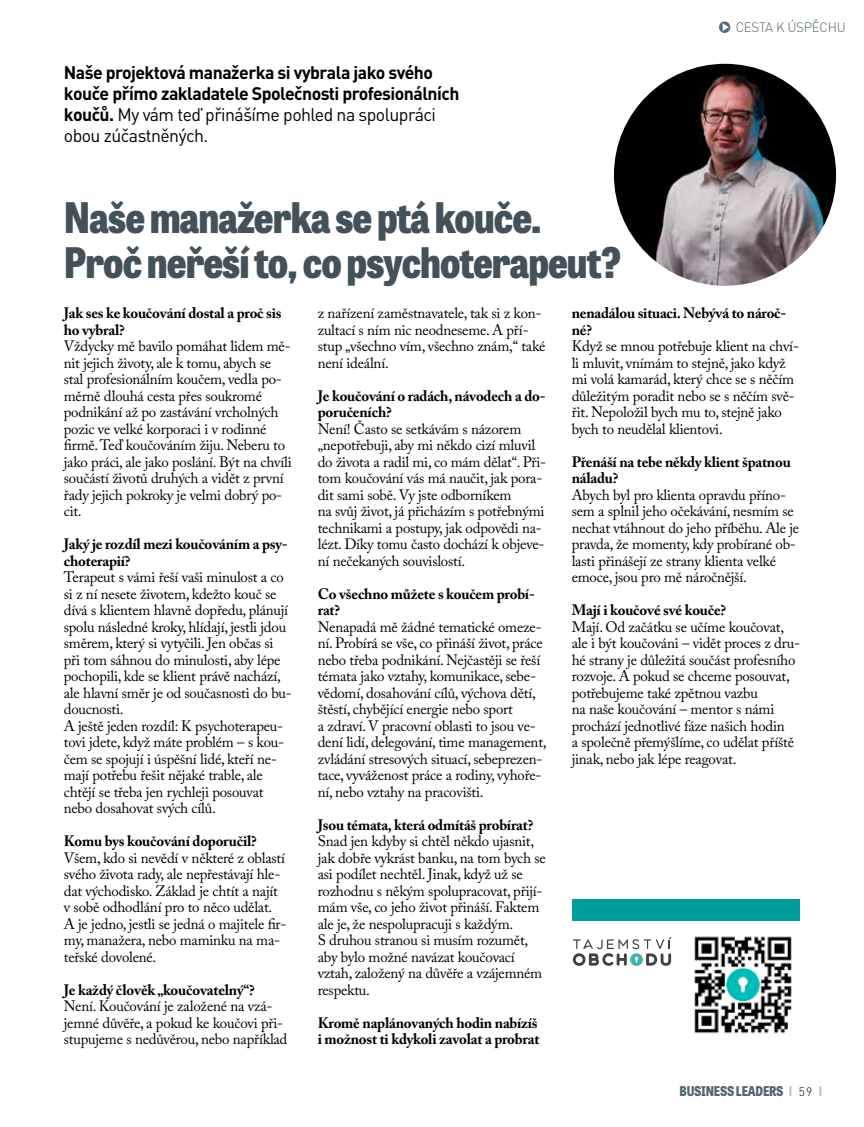
<style>
.page{position:relative;width:864px;height:1127px;background:#fff}
.page>*{position:absolute;margin:0;border:0;box-sizing:border-box;transform-origin:0 0}
.t1{font:800 semi-condensed 42px/45px "Tablet Gothic";letter-spacing:-.02em;color:#43525a}
.t2{font:700 18px/21px "DINCE";letter-spacing:-.03em;color:#000}
.t3{font:15px/16.5px "Adobe Caslon Pro";letter-spacing:-.015em;color:#000}
.t4{font:700 15px/16.5px "Adobe Caslon Pro";letter-spacing:-.015em;color:#000}
.t5{font:800 semi-condensed 13.5px "Tablet Gothic";letter-spacing:-.02em;color:#546670}
.t6{font:300 13.5px "DINCE";letter-spacing:-.02em;color:#546670}
.s1{font-weight:400}
.s2{font-family:"DINCE";font-weight:700;font-stretch:normal;color:#bbbdbf}
.s3{font-family:"DINCE";font-weight:300;font-stretch:normal;font-size:12px;color:#000}
</style>
<div class="page">
<img style="left:613px;top:64px;width:222px;height:222px;border-radius:111px">
<div style="left:572px;top:900px;width:227px;height:21px;background:#009d9f"></div>
<svg style="left:572px;top:937px;width:99px;height:29px"></svg>
<img style="left:694px;top:936px;width:98px;height:98px">
<p class="t2" style="left:64px;top:61px;width:397px">Naše projektová manažerka si vybrala jako svého kouče přímo zakladatele Společnosti profesionálních koučů. <span class="s1">My vám teď přinášíme pohled na spolupráci obou zúčastněných.</span></p>
<h1 class="t1" style="left:64px;top:193px;width:558px">Naše manažerka se ptá kouče.<br>Proč neřeší to, co psychoterapeut?</h1>
<p class="t6" style="left:735px;top:19px;width:112px">CESTA K ÚSPĚCHU</p>
<p class="t4" style="left:64px;top:305px;width:219px">Jak ses ke koučování dostal a proč sis ho vybral?</p>
<p class="t3" style="left:64px;top:338px;width:229px">Vždycky mě bavilo pomáhat lidem mě&shy;nit jejich životy, ale k tomu, abych se stal profesionálním koučem, vedla po&shy;měrně dlouhá cesta přes soukromé podnikání až po zastávání vrcholných pozic ve velké korporaci i v rodinné firmě. Teď koučováním žiju. Neberu to jako práci, ale jako poslání. Být na chvíli součástí životů druhých a vidět z první řady jejich pokroky je velmi dobrý po&shy;cit.</p>
<p class="t4" style="left:64px;top:536px;width:225px">Jaký je rozdíl mezi koučováním a psy&shy;choterapií?</p>
<p class="t3" style="left:64px;top:569px;width:229px">Terapeut s vámi řeší vaši minulost a co si z ní nesete životem, kdežto kouč se dívá s klientem hlavně dopředu, plánují spolu následné kroky, hlídají, jestli jdou směrem, který si vytyčili. Jen občas si při tom sáhnou do minulosti, aby lépe pochopili, kde se klient právě nachází, ale hlavní směr je od současnosti do bu&shy;doucnosti.<br>A ještě jeden rozdíl: K psychoterapeu&shy;tovi jdete, když máte problém – s kou&shy;čem se spojují i úspěšní lidé, kteří ne&shy;mají potřebu řešit nějaké trable, ale chtějí se třeba jen rychleji posouvat nebo dosahovat svých cílů.</p>
<p class="t4" style="left:64px;top:833px;width:194px">Komu bys koučování doporučil?</p>
<p class="t3" style="left:64px;top:849px;width:224px">Všem, kdo si nevědí v některé z oblastí svého života rady, ale nepřestávají hle&shy;dat východisko. Základ je chtít a najít v sobě odhodlání pro to něco udělat.<br>A je jedno, jestli se jedná o majitele fir&shy;my, manažera, nebo maminku na ma&shy;teřské dovolené.</p>
<p class="t4" style="left:64px;top:981px;width:192px">Je každý člověk „koučovatelný“?</p>
<p class="t3" style="left:64px;top:998px;width:225px">Není. Koučování je založené na vzá&shy;jemné důvěře, a pokud ke koučovi při&shy;stupujeme s nedůvěrou, nebo například</p>
<p class="t3" style="left:317px;top:305px;width:229px">z nařízení zaměstnavatele, tak si z kon&shy;zultací s ním nic neodneseme. A pří&shy;stup „všechno vím, všechno znám,“ také není ideální.</p>
<p class="t4" style="left:317px;top:387px;width:229px">Je koučování o radách, návodech a do&shy;poručeních?</p>
<p class="t3" style="left:317px;top:420px;width:230px">Není! Často se setkávám s názorem „nepotřebuji, aby mi někdo cizí mluvil do života a radil mi, co mám dělat“. Při&shy;tom koučování vás má naučit, jak pora&shy;dit sami sobě. Vy jste odborníkem<br>na svůj život, já přicházím s potřebnými technikami a postupy, jak odpovědi na&shy;lézt. Díky tomu často dochází k objeve&shy;ní nečekaných souvislostí.</p>
<p class="t4" style="left:317px;top:585px;width:218px">Co všechno můžete s koučem probí&shy;rat?</p>
<p class="t3" style="left:317px;top:618px;width:230px">Nenapadá mě žádné tematické omeze&shy;ní. Probírá se vše, co přináší život, práce nebo třeba podnikání. Nejčastěji se řeší témata jako vztahy, komunikace, sebe&shy;vědomí, dosahování cílů, výchova dětí, štěstí, chybějící energie nebo sport<br>a zdraví. V pracovní oblasti to jsou ve&shy;dení lidí, delegování, time management, zvládání stresových situací, sebeprezen&shy;tace, vyváženost práce a rodiny, vyhoře&shy;ní, nebo vztahy na pracovišti.</p>
<p class="t4" style="left:317px;top:816px;width:217px">Jsou témata, která odmítáš probírat?</p>
<p class="t3" style="left:317px;top:833px;width:229px">Snad jen kdyby si chtěl někdo ujasnit, jak dobře vykrást banku, na tom bych se asi podílet nechtěl. Jinak, když už se rozhodnu s někým spolupracovat, přijí&shy;mám vše, co jeho život přináší. Faktem ale je, že nespolupracuji s každým.<br>S druhou stranou si musím rozumět, aby bylo možné navázat koučovací vztah, založený na důvěře a vzájemném respektu.</p>
<p class="t4" style="left:317px;top:1014px;width:223px">Kromě naplánovaných hodin nabízíš i možnost ti kdykoli zavolat a probrat</p>
<p class="t4" style="left:571px;top:305px;width:216px">nenadálou situaci. Nebývá to nároč&shy;né?</p>
<p class="t3" style="left:571px;top:338px;width:229px">Když se mnou potřebuje klient na chví&shy;li mluvit, vnímám to stejně, jako když mi volá kamarád, který chce se s něčím důležitým poradit nebo se s něčím svě&shy;řit. Nepoložil bych mu to, stejně jako bych to neudělal klientovi.</p>
<p class="t4" style="left:571px;top:453px;width:220px">Přenáší na tebe někdy klient špatnou náladu?</p>
<p class="t3" style="left:571px;top:486px;width:229px">Abych byl pro klienta opravdu příno&shy;sem a splnil jeho očekávání, nesmím se nechat vtáhnout do jeho příběhu. Ale je pravda, že momenty, kdy probírané ob&shy;lasti přinášejí ze strany klienta velké emoce, jsou pro mě náročnější.</p>
<p class="t4" style="left:571px;top:602px;width:156px">Mají i koučové své kouče?</p>
<p class="t3" style="left:571px;top:618px;width:230px">Mají. Od začátku se učíme koučovat, ale i být koučováni – vidět proces z dru&shy;hé strany je důležitá součást profesního rozvoje. A pokud se chceme posouvat, potřebujeme také zpětnou vazbu<br>na naše koučování – mentor s námi prochází jednotlivé fáze našich hodin<br>a společně přemýšlíme, co udělat příště jinak, nebo jak lépe reagovat.</p>
<p class="t5" style="left:679px;top:1081px;width:144px">BUSINESS LEADERS <span class="s2">I</span> <span class="s3">59</span> <span class="s2">I</span></p>
</div>
